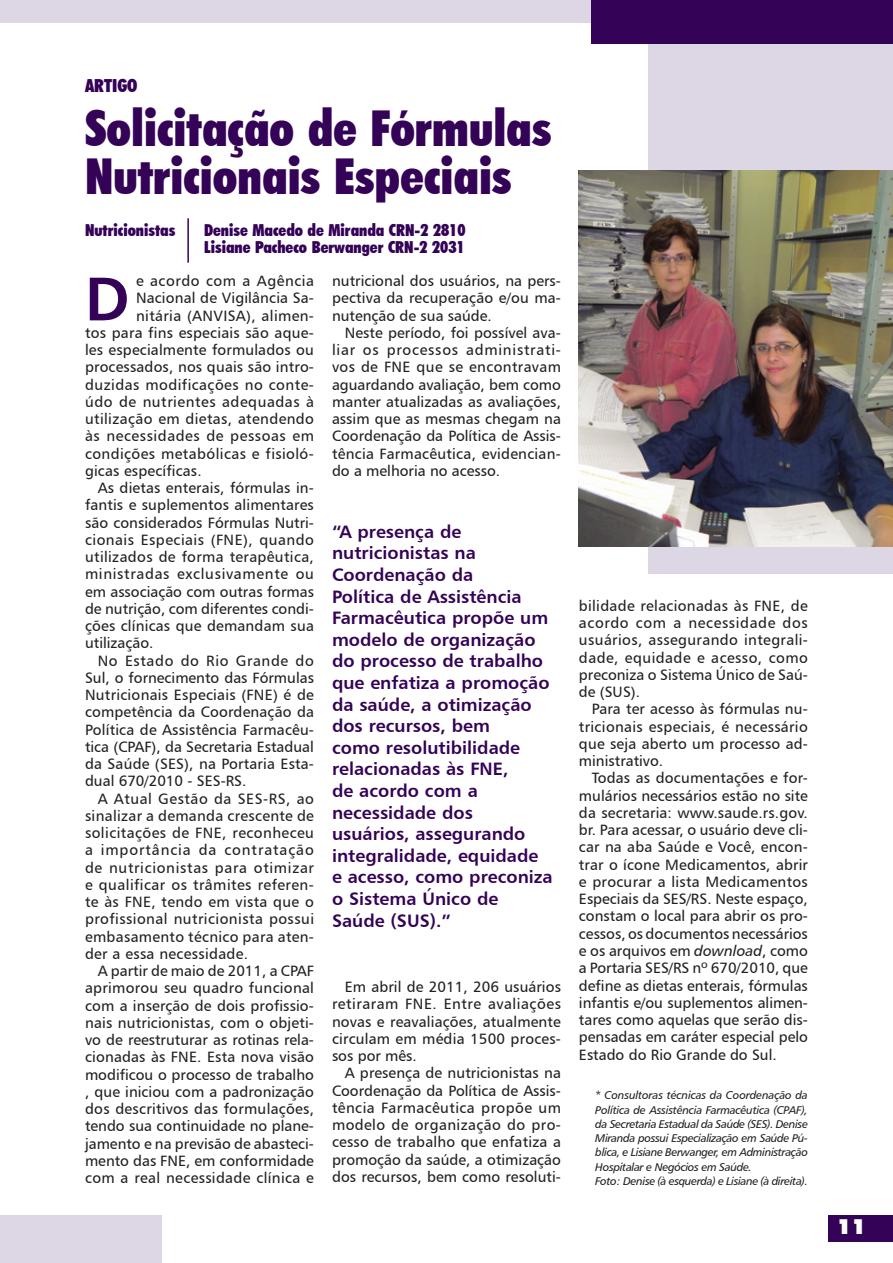
<style>
.page{position:relative;width:893px;height:1263px;background:#fff}
.page>*{position:absolute;margin:0;border:0;box-sizing:border-box;transform-origin:0 0}
.texto{font:61.5px "Humanist 777 BT Bold B";color:#340256}
.Título_31{font:900 condensed 49.5px "Futura BT";color:#340256}
.t1{font:900 21px "Futura BT";color:#fff}
.olho{font:18px/21.6px "Humanist 777 BT Bold B";color:#340256}
.sub_título{font:900 condensed 18px "Futura BT";color:#340256}
.sub_título-2{font:900 condensed 16.5px "Futura BT";color:#340256}
.texto-2{font:15px/17.2px "Humanist 777 BT Roman B";letter-spacing:.01em;color:#231f20;text-align:justify}
.texto-3{font:15px "Humanist 777 BT Roman B";letter-spacing:.035em;color:#231f20}
.texto-4{font:15px "Humanist 777 BT Roman B";letter-spacing:.03em;color:#231f20}
.assinatura_cargo{font:11.25px/14.2px "Humanist 777 BT Italic B";letter-spacing:-.03em;color:#231f20;text-align:justify}
.s1{font-family:"Humanist 777 BT Italic B"}
</style>
<div class="page">
<div style="left:0;top:1215px;width:162px;height:48px;background:#ddd7e5"></div>
<div style="left:648px;top:23px;width:245px;height:551px;background:#ddd7e5"></div>
<div style="left:829px;top:1215px;width:64px;height:27px;background:#340256"></div>
<div style="left:0;top:0;width:890px;height:22px;background:#ddd7e5"></div>
<div style="left:592px;top:0;width:301px;height:44px;background:#340256"></div>
<img style="left:579px;top:170px;width:314px;height:376px">
<hr style="left:187px;top:218px;width:2px;height:45px;background:#340256">
<p class="sub_título" style="left:85px;top:75px;width:54px">ARTIGO</p>
<p class="Título_31" style="left:85px;top:98px;width:468px">Solicitação de Fórmulas</p>
<p class="Título_31" style="left:85px;top:146px;width:428px">Nutricionais Especiais</p>
<p class="sub_título-2" style="left:85px;top:220px;width:92px">Nutricionistas</p>
<p class="sub_título-2" style="left:204px;top:220px;width:263px">Denise Macedo de Miranda CRN-2 2810</p>
<p class="sub_título-2" style="left:204px;top:238px;width:262px">Lisiane Pacheco Berwanger CRN-2 2031</p>
<p class="texto-2" style="left:332px;top:272px;width:230px">nutricional dos usuários, na pers&shy;pectiva da recuperação e/ou ma&shy;nutenção de sua saúde.</p>
<p class="texto-2" style="left:332px;top:324px;width:230px;text-indent:13px">Neste período, foi possível ava&shy;liar os processos administrati&shy;vos de FNE que se encontravam aguardando avaliação, bem como manter atualizadas as avaliações, assim que as mesmas chegam na Coordenação da Política de Assis&shy;tência Farmacêutica, evidencian&shy;do a melhoria no acesso.</p>
<p class="texto-3" style="left:136px;top:272px;width:179px">e acordo com a Agência</p>
<p class="texto-2" style="left:136px;top:289px;width:179px">Nacional de Vigilância Sa-</p>
<p class="texto-2" style="left:136px;top:306px;width:179px">nitária (ANVISA), alimen-</p>
<p class="texto-2" style="left:85px;top:324px;width:230px">tos para fins especiais são aque-</p>
<p class="texto-2" style="left:85px;top:341px;width:230px">les especialmente formulados ou</p>
<p class="texto-2" style="left:85px;top:358px;width:230px">processados, nos quais são intro-</p>
<p class="texto-4" style="left:85px;top:375px;width:230px">duzidas modificações no conte-</p>
<p class="texto-3" style="left:85px;top:392px;width:230px">údo de nutrientes adequadas à</p>
<p class="texto-2" style="left:85px;top:410px;width:230px">utilização em dietas, atendendo</p>
<p class="texto-3" style="left:85px;top:427px;width:230px">às necessidades de pessoas em</p>
<p class="texto-2" style="left:85px;top:444px;width:230px">condições metabólicas e fisioló-</p>
<p class="texto-2" style="left:85px;top:462px;width:118px">gicas específicas.</p>
<p class="texto-2" style="left:85px;top:479px;width:231px;text-indent:13px">As dietas enterais, fórmulas in&shy;fantis e suplementos alimentares são considerados Fórmulas Nutri&shy;cionais Especiais (FNE), quando utilizados de forma terapêutica, ministradas exclusivamente ou em associação com outras formas de nutrição, com diferentes condi&shy;ções clínicas que demandam sua utilização.</p>
<p class="texto-2" style="left:85px;top:651px;width:230px;text-indent:13px">No Estado do Rio Grande do Sul, o fornecimento das Fórmulas Nutricionais Especiais (FNE) é de competência da Coordenação da Política de Assistência Farmacêu&shy;tica (CPAF), da Secretaria Estadual da Saúde (SES), na Portaria Esta&shy;dual 670/2010 - SES-RS.</p>
<p class="texto-2" style="left:85px;top:789px;width:231px;text-indent:13px">A Atual Gestão da SES-RS, ao sinalizar a demanda crescente de solicitações de FNE, reconheceu a importância da contratação de nutricionistas para otimizar e qualificar os trâmites referen&shy;te às FNE, tendo em vista que o profissional nutricionista possui embasamento técnico para aten&shy;der a essa necessidade.</p>
<p class="texto-2" style="left:85px;top:962px;width:230px;text-indent:13px">A partir de maio de 2011, a CPAF aprimorou seu quadro funcional com a inserção de dois profissio&shy;nais nutricionistas, com o objeti&shy;vo de reestruturar as rotinas rela&shy;cionadas às FNE. Esta nova visão modificou o processo de trabalho , que iniciou com a padronização dos descritivos das formulações, tendo sua continuidade no plane&shy;jamento e na previsão de abasteci&shy;mento das FNE, em conformidade com a real necessidade clínica e</p>
<p class="texto" style="left:85px;top:260px;width:46px">D</p>
<p class="olho" style="left:332px;top:520px;width:222px">“A presença de nutricionistas na<br>Coordenação da<br>Política de Assistência<br>Farmacêutica propõe um modelo de organização do processo de trabalho que enfatiza a promoção da saúde, a otimização dos recursos, bem<br>como resolutibilidade relacionadas às FNE,<br>de acordo com a necessidade dos usuários, assegurando integralidade, equidade e acesso, como preconiza o Sistema Único de<br>Saúde (SUS).”</p>
<p class="texto-2" style="left:332px;top:978px;width:230px;text-indent:13px">Em abril de 2011, 206 usuários retiraram FNE. Entre avaliações novas e reavaliações, atualmente circulam em média 1500 proces&shy;sos por mês.</p>
<p class="texto-2" style="left:332px;top:1064px;width:230px;text-indent:13px">A presença de nutricionistas na Coordenação da Política de Assis&shy;tência Farmacêutica propõe um modelo de organização do pro&shy;cesso de trabalho que enfatiza a promoção da saúde, a otimização dos recursos, bem como resoluti-</p>
<p class="texto-2" style="left:579px;top:597px;width:230px">bilidade relacionadas às FNE, de acordo com a necessidade dos usuários, assegurando integrali&shy;dade, equidade e acesso, como preconiza o Sistema Único de Saú&shy;de (SUS).</p>
<p class="texto-2" style="left:579px;top:700px;width:230px;text-indent:13px">Para ter acesso às fórmulas nu&shy;tricionais especiais, é necessário que seja aberto um processo ad&shy;ministrativo.</p>
<p class="texto-2" style="left:579px;top:769px;width:230px;text-indent:13px">Todas as documentações e for&shy;mulários necessários estão no site da secretaria: www.saude.rs.gov. br. Para acessar, o usuário deve cli&shy;car na aba Saúde e Você, encon&shy;trar o ícone Medicamentos, abrir e procurar a lista Medicamentos Especiais da SES/RS. Neste espaço, constam o local para abrir os pro&shy;cessos, os documentos necessários e os arquivos em <span class="s1">download</span>, como a Portaria SES/RS nº 670/2010, que define as dietas enterais, fórmulas infantis e/ou suplementos alimen&shy;tares como aquelas que serão dis&shy;pensadas em caráter especial pelo Estado do Rio Grande do Sul.</p>
<p class="assinatura_cargo" style="left:595px;top:1088px;width:214px">* Consultoras técnicas da Coordenação da Política de Assistência Farmacêutica (CPAF), da Secretaria Estadual da Saúde (SES). Denise Miranda possui Especialização em Saúde Pú&shy;blica, e Lisiane Berwanger, em Administração Hospitalar e Negócios em Saúde.</p>
<p class="assinatura_cargo" style="left:595px;top:1173px;width:214px">Foto: Denise (à esquerda) e Lisiane (à direita).</p>
<p class="t1" style="left:837px;top:1214px;width:30px">11</p>
</div>
